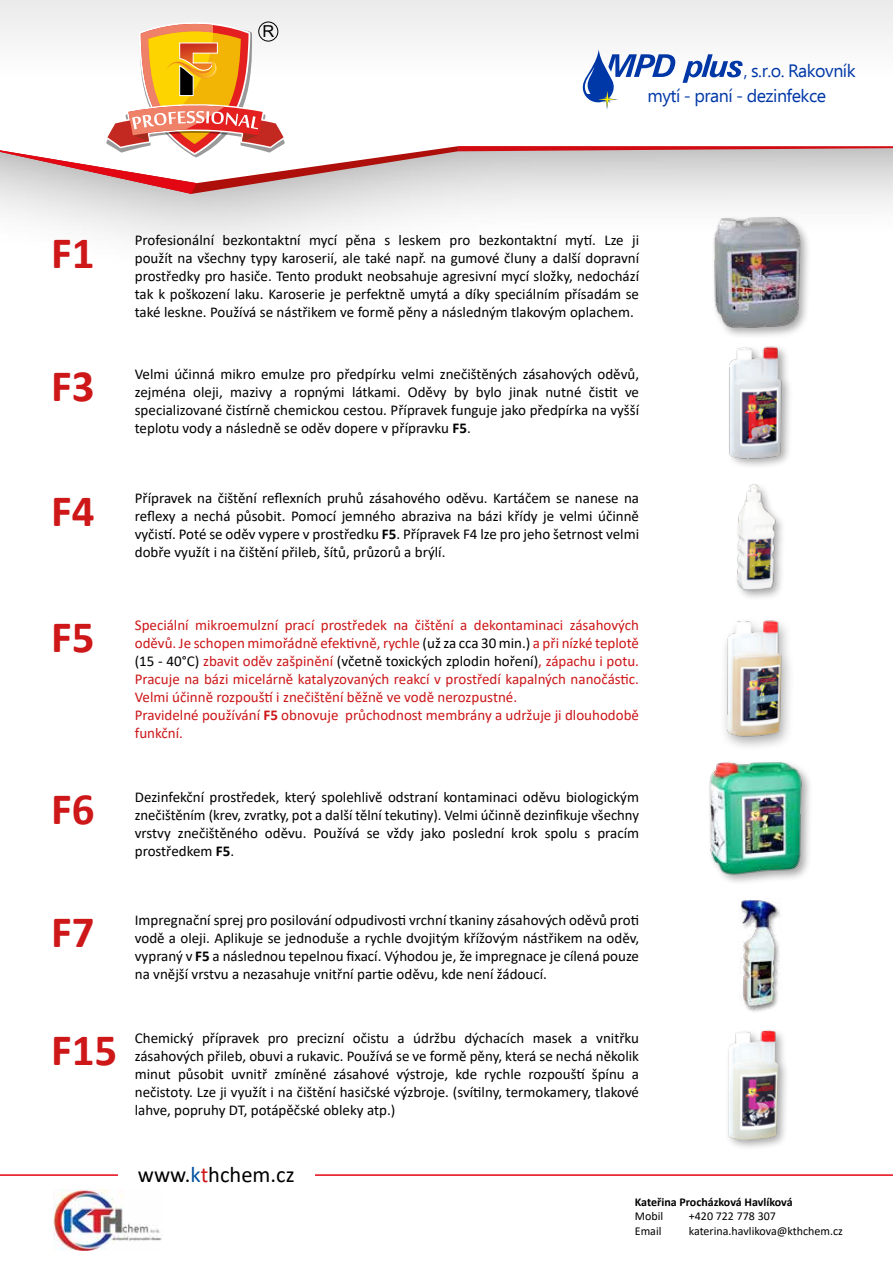
<style>
.page{position:relative;width:893px;height:1263px;background:#fff}
.page>*{position:absolute;margin:0;border:0;box-sizing:border-box;transform-origin:0 0}
.t1{font:700 45px "Calibri";color:#cd1719}
.t2{font:22.5px "Calibri";color:#000}
.t3{font:17.85px/25.5px "Ebrima";letter-spacing:-.025em;color:#0038a8}
.t4{font:16.35px "Arial";color:#000}
.t5{font:15px/18px "Calibri";color:#000;text-align:justify}
.t6{font:15px/18px "Calibri";color:#cd1719}
.t7{font:12px "Calibri";color:#000}
.t8{font:700 12px "Calibri";color:#000}
.s1{font-weight:700}
.s2{color:#000}
.s3{color:#004f9f}
.s4{color:#cd1719}
</style>
<div class="page">
<div style="left:0;top:0;width:893px;height:280px;background:#000;opacity:.5"></div>
<div style="left:0;top:0;width:893px;height:22px;background:#ededec"></div>
<hr style="left:0;top:1174px;width:893px;height:2px;background:#e30613">
<img style="left:692px;top:212px;width:123px;height:124px">
<img style="left:729px;top:346px;width:61px;height:120px">
<img style="left:737px;top:484px;width:46px;height:114px">
<img style="left:724px;top:620px;width:66px;height:127px">
<img style="left:709px;top:762px;width:101px;height:120px">
<img style="left:728px;top:1030px;width:58px;height:118px">
<div style="left:118px;top:1165px;width:197px;height:18px;background:#fff"></div>
<svg style="left:0;top:22px;width:893px;height:172px"></svg>
<div style="left:258px;top:22px;width:20px;height:20px;border:1px solid #000;border-radius:50%"></div>
<img style="left:54px;top:1189px;width:108px;height:62px">
<img style="left:739px;top:900px;width:41px;height:112px">
<p class="t4" style="left:263px;top:20px;width:13px">R</p>
<p class="t3" style="left:647px;top:59px;width:210px;text-indent:96px">, s.r.o. Rakovník mytí - praní - dezinfekce</p>
<h1 class="t1" style="left:51px;top:221px;width:45px">F1</h1>
<p class="t5" style="left:135px;top:231px;width:506px">Profesionální bezkontaktní mycí pěna s leskem pro bezkontaktní mytí. Lze ji použít na všechny typy karoserií, ale také např. na gumové čluny a další dopravní prostředky pro hasiče. Tento produkt neobsahuje agresivní mycí složky, nedochází tak k poškození laku. Karoserie je perfektně umytá a díky speciálním přísadám se také leskne. Používá se nástřikem ve formě pěny a následným tlakovým oplachem.</p>
<h1 class="t1" style="left:51px;top:354px;width:45px">F3</h1>
<p class="t5" style="left:135px;top:364px;width:506px">Velmi účinná mikro emulze pro předpírku velmi znečištěných zásahových oděvů, zejména oleji, mazivy a ropnými látkami. Oděvy by bylo jinak nutné čistit ve specializované čistírně chemickou cestou. Přípravek funguje jako předpírka na vyšší teplotu vody a následně se oděv dopere v přípravku <span class="s1">F5</span>.</p>
<h1 class="t1" style="left:51px;top:479px;width:45px">F4</h1>
<p class="t5" style="left:135px;top:489px;width:506px">Přípravek na čištění reflexních pruhů zásahového oděvu. Kartáčem se nanese na reflexy a nechá působit. Pomocí jemného abraziva na bázi křídy je velmi účinně vyčistí. Poté se oděv vypere v prostředku <span class="s1">F5</span>. Přípravek F4 lze pro jeho šetrnost velmi dobře využít i na čištění přileb, šítů, průzorů a brýlí.</p>
<h1 class="t1" style="left:51px;top:605px;width:45px">F5</h1>
<h1 class="t1" style="left:51px;top:777px;width:45px">F6</h1>
<p class="t6" style="left:135px;top:615px;width:506px">Speciální mikroemulzní prací prostředek na čištění a dekontaminaci zásahových oděvů. Je schopen mimořádně efektivně, rychle <span class="s2">(už za cca 30 min.)</span> a při nízké teplotě <span class="s2">(15 - 40°C)</span> zbavit oděv zašpinění <span class="s2">(včetně toxických zplodin hoření)</span>, zápachu i potu.<br>Pracuje na bázi micelárně katalyzovaných reakcí v prostředí kapalných nanočástic.<br>Velmi účinně rozpouští i znečištění běžně ve vodě nerozpustné.<br>Pravidelné používání <span class="s1">F5</span> obnovuje průchodnost membrány a udržuje ji dlouhodobě funkční.</p>
<p class="t5" style="left:135px;top:787px;width:506px">Dezinfekční prostředek, který spolehlivě odstraní kontaminaci oděvu biologickým znečištěním (krev, zvratky, pot a další tělní tekutiny). Velmi účinně dezinfikuje všechny vrstvy znečištěného oděvu. Používá se vždy jako poslední krok spolu s pracím prostředkem <span class="s1">F5</span>.</p>
<h1 class="t1" style="left:51px;top:900px;width:45px">F7</h1>
<p class="t5" style="left:135px;top:910px;width:506px">Impregnační sprej pro posilování odpudivosti vrchní tkaniny zásahových oděvů proti vodě a oleji. Aplikuje se jednoduše a rychle dvojitým křížovým nástřikem na oděv, vypraný v <span class="s1">F5</span> a následnou tepelnou fixací. Výhodou je, že impregnace je cílená pouze na vnější vrstvu a nezasahuje vnitřní partie oděvu, kde není žádoucí.</p>
<h1 class="t1" style="left:51px;top:1018px;width:68px">F15</h1>
<p class="t5" style="left:135px;top:1028px;width:506px">Chemický přípravek pro precizní očistu a údržbu dýchacích masek a vnitřku zásahových přileb, obuvi a rukavic. Používá se ve formě pěny, která se nechá několik minut působit uvnitř zmíněné zásahové výstroje, kde rychle rozpouští špínu a nečistoty. Lze ji využít i na čištění hasičské výzbroje. (svítilny, termokamery, tlakové lahve, popruhy DT, potápěčské obleky atp.)</p>
<h2 class="t2" style="left:138px;top:1159px;width:158px">www.<span class="s3">k</span><span class="s4">t</span>hchem.cz</h2>
<p class="t8" style="left:635px;top:1193px;width:159px">Kateřina Procházková Havlíková</p>
<p class="t7" style="left:635px;top:1208px;width:30px">Mobil</p>
<p class="t7" style="left:689px;top:1208px;width:89px">+420 722 778 307</p>
<p class="t7" style="left:635px;top:1222px;width:28px">Email</p>
<p class="t7" style="left:689px;top:1222px;width:156px">katerina.havlikova@kthchem.cz</p>
</div>
